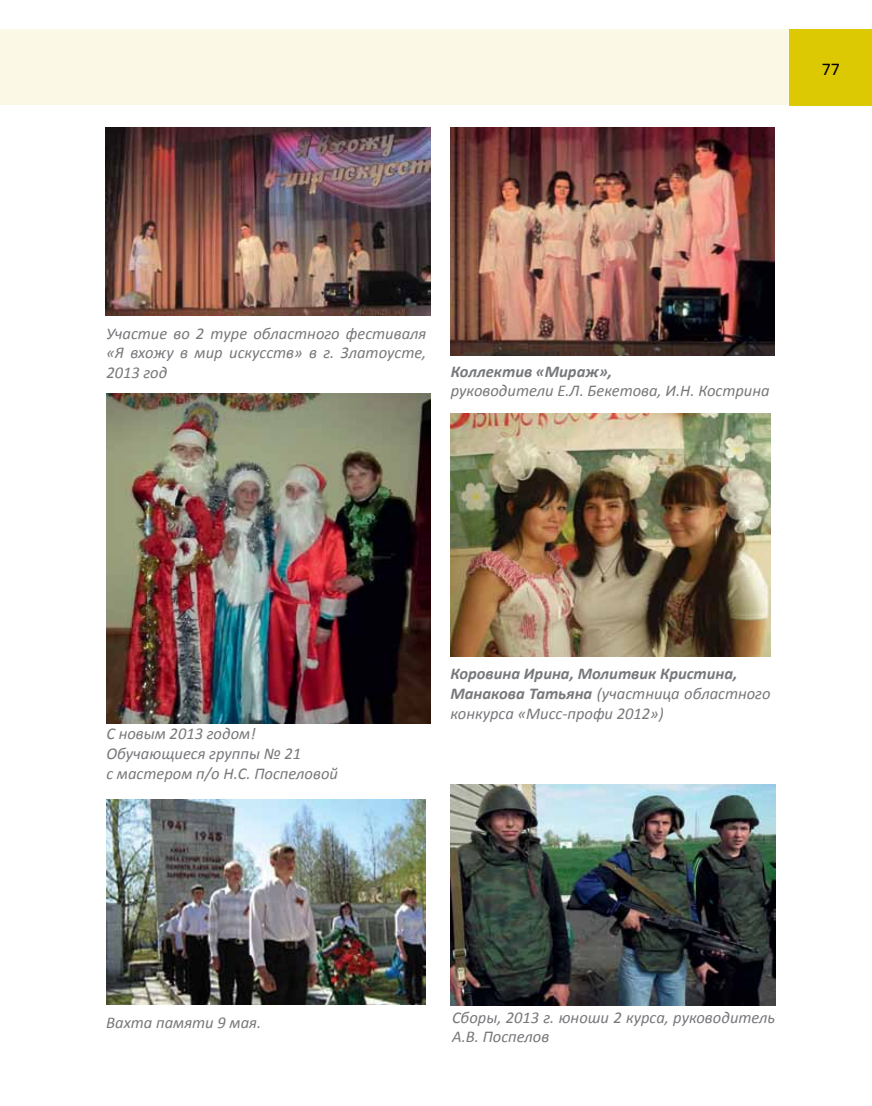
<style>
.page{position:relative;width:872px;height:1106px;background:#fff}
.page>*{position:absolute;margin:0;border:0;box-sizing:border-box;transform-origin:0 0}
.t1{font:18px "Calibri";color:#000}
.t2{font:italic 16.5px/19.8px "Calibri";color:#77787b}
.t3{font:italic 700 16.5px/19.8px "Calibri";color:#77787b}
.s1{font-weight:400}
</style>
<div class="page">
<img style="left:105px;top:128px;width:326px;height:187px">
<img style="left:451px;top:128px;width:323px;height:227px">
<img style="left:106px;top:393px;width:325px;height:330px">
<img style="left:451px;top:413px;width:319px;height:243px">
<img style="left:106px;top:799px;width:320px;height:205px">
<img style="left:451px;top:784px;width:324px;height:221px">
<div style="left:0;top:29px;width:789px;height:76px;background:#fbf9e6"></div>
<div style="left:789px;top:29px;width:83px;height:77px;background:#ddc903"></div>
<p class="t1" style="left:821px;top:57px;width:20px">77</p>
<p class="t2" style="left:106px;top:322px;width:321px;text-align:justify">Участие во 2 туре областного фестиваля «Я вхожу в мир искусств» в г. Златоусте, 2013 год</p>
<p class="t3" style="left:451px;top:360px;width:163px">Коллектив «Мираж»,</p>
<p class="t2" style="left:451px;top:380px;width:320px">руководители Е.Л. Бекетова, И.Н. Кострина</p>
<p class="t2" style="left:106px;top:723px;width:233px">С новым 2013 годом!<br>Обучающиеся группы № 21<br>с мастером п/о Н.С. Поспеловой</p>
<p class="t2" style="left:106px;top:1011px;width:156px">Вахта памяти 9 мая.</p>
<p class="t3" style="left:450px;top:663px;width:321px">Коровина Ирина, Молитвик Кристина,<br>Манакова Татьяна <span class="s1">(участница областного конкурса «Мисс-профи 2012»)</span></p>
<p class="t2" style="left:452px;top:1006px;width:325px">Сборы, 2013 г. юноши 2 курса, руководитель<br>А.В. Поспелов</p>
</div>
